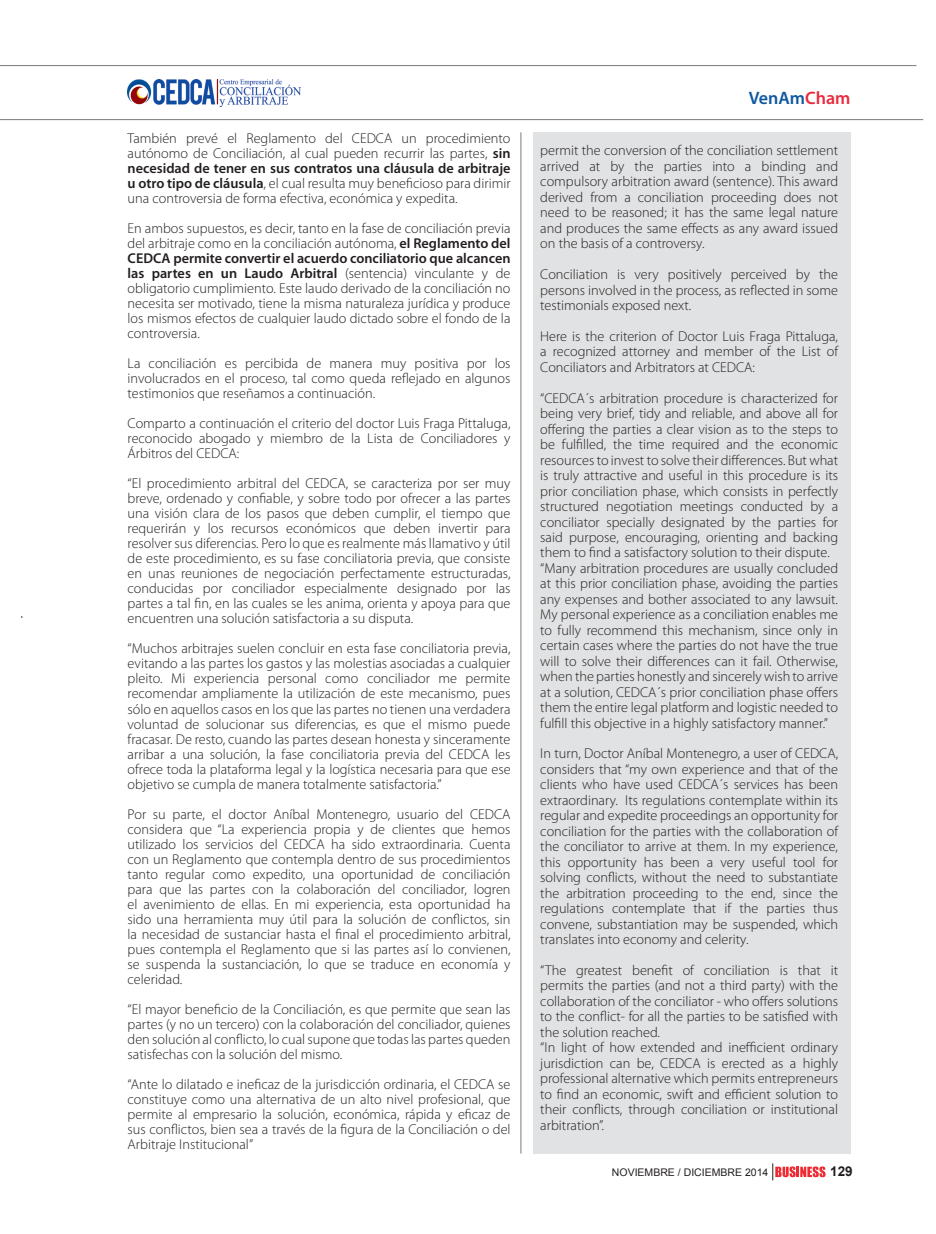
<style>
.page{position:relative;width:936px;height:1234px;background:#fff}
.page>*{position:absolute;margin:0;border:0;box-sizing:border-box;transform-origin:0 0}
.t1{font:600 18px "Myriad Pro";color:#0e58a1}
.t2{font:300 14.25px/15px "Myriad Pro";color:#231f20;text-align:justify}
.t3{font:700 13.5px "Arial";color:#231f20}
.t4{font:10.5px "Arial";color:#231f20}
.s1{font-weight:600}
.s2{color:#e82a3c}
</style>
<div class="page">
<svg style="left:772px;top:1163px;width:53px;height:16px"></svg>
<div style="left:534px;top:132px;width:316px;height:1021px;background:#e1e2e3"></div>
<hr style="left:520px;top:132px;width:1px;height:1021px;background:#767a7e">
<img style="left:128px;top:80px;width:172px;height:26px">
<hr style="left:0;top:65px;width:916px;height:1px;background:#767a7e">
<hr style="left:0;top:119px;width:923px;height:1px;background:#767a7e">
<p class="t2" style="left:128px;top:131px;width:384px">También prevé el Reglamento del CEDCA un procedimiento autónomo de Conciliación, al cual pueden recurrir las partes, <span class="s1">sin necesidad de tener en sus contratos una cláusula de arbitraje u otro tipo de cláusula</span>, el cual resulta muy beneficioso para dirimir una controversia de forma efectiva, económica y expedita.</p>
<p class="t2" style="left:128px;top:221px;width:384px">En ambos supuestos, es decir, tanto en la fase de conciliación previa del arbitraje como en la conciliación autónoma, <span class="s1">el Reglamento del CEDCA permite convertir el acuerdo conciliatorio que alcancen las partes en un Laudo Arbitral</span> (sentencia) vinculante y de obligatorio cumplimiento. Este laudo derivado de la conciliación no necesita ser motivado, tiene la misma naturaleza jurídica y produce los mismos efectos de cualquier laudo dictado sobre el fondo de la controversia.</p>
<p class="t2" style="left:128px;top:356px;width:384px">La conciliación es percibida de manera muy positiva por los involucrados en el proceso, tal como queda reflejado en algunos testimonios que reseñamos a continuación.</p>
<p class="t2" style="left:128px;top:416px;width:384px">Comparto a continuación el criterio del doctor Luis Fraga Pittaluga, reconocido abogado y miembro de la Lista de Conciliadores y Árbitros del CEDCA:</p>
<p class="t2" style="left:128px;top:476px;width:384px">“El procedimiento arbitral del CEDCA, se caracteriza por ser muy breve, ordenado y confiable, y sobre todo por ofrecer a las partes una visión clara de los pasos que deben cumplir, el tiempo que requerirán y los recursos económicos que deben invertir para resolver sus diferencias. Pero lo que es realmente más llamativo y útil de este procedimiento, es su fase conciliatoria previa, que consiste en unas reuniones de negociación perfectamente estructuradas, conducidas por conciliador especialmente designado por las partes a tal fin, en las cuales se les anima, orienta y apoya para que encuentren una solución satisfactoria a su disputa.</p>
<p class="t2" style="left:128px;top:641px;width:384px">“Muchos arbitrajes suelen concluir en esta fase conciliatoria previa, evitando a las partes los gastos y las molestias asociadas a cualquier pleito. Mi experiencia personal como conciliador me permite recomendar ampliamente la utilización de este mecanismo, pues sólo en aquellos casos en los que las partes no tienen una verdadera voluntad de solucionar sus diferencias, es que el mismo puede fracasar. De resto, cuando las partes desean honesta y sinceramente arribar a una solución, la fase conciliatoria previa del CEDCA les ofrece toda la plataforma legal y la logística necesaria para que ese objetivo se cumpla de manera totalmente satisfactoria.”</p>
<p class="t2" style="left:128px;top:806px;width:384px">Por su parte, el doctor Aníbal Montenegro, usuario del CEDCA considera que “La experiencia propia y de clientes que hemos utilizado los servicios del CEDCA ha sido extraordinaria. Cuenta con un Reglamento que contempla dentro de sus procedimientos tanto regular como expedito, una oportunidad de conciliación para que las partes con la colaboración del conciliador, logren el avenimiento de ellas. En mi experiencia, esta oportunidad ha sido una herramienta muy útil para la solución de conflictos, sin la necesidad de sustanciar hasta el final el procedimiento arbitral, pues contempla el Reglamento que si las partes así lo convienen, se suspenda la sustanciación, lo que se traduce en economía y celeridad.</p>
<p class="t2" style="left:128px;top:1001px;width:384px">“El mayor beneficio de la Conciliación, es que permite que sean las partes (y no un tercero) con la colaboración del conciliador, quienes den solución al conflicto, lo cual supone que todas las partes queden satisfechas con la solución del mismo.</p>
<p class="t2" style="left:128px;top:1076px;width:384px">“Ante lo dilatado e ineficaz de la jurisdicción ordinaria, el CEDCA se constituye como una alternativa de un alto nivel profesional, que permite al empresario la solución, económica, rápida y eficaz de sus conflictos, bien sea a través de la figura de la Conciliación o del Arbitraje Institucional”</p>
<p class="t1" style="left:748px;top:86px;width:103px">VenAm<span class="s2">Cham</span></p>
<p class="t2" style="left:540px;top:143px;width:299px;line-height:15.5px">permit the conversion of the conciliation settlement arrived at by the parties into a binding and compulsory arbitration award (sentence). This award derived from a conciliation proceeding does not need to be reasoned; it has the same legal nature and produces the same effects as any award issued on the basis of a controversy.</p>
<p class="t2" style="left:540px;top:266px;width:299px;line-height:15.5px">Conciliation is very positively perceived by the persons involved in the process, as reflected in some testimonials exposed next.</p>
<p class="t2" style="left:540px;top:328px;width:299px;line-height:15.5px">Here is the criterion of Doctor Luis Fraga Pittaluga, a recognized attorney and member of the List of Conciliators and Arbitrators at CEDCA:</p>
<p class="t2" style="left:540px;top:390px;width:299px;line-height:15.5px">“CEDCA´s arbitration procedure is characterized for being very brief, tidy and reliable, and above all for offering the parties a clear vision as to the steps to be fulfilled, the time required and the economic resources to invest to solve their differences. But what is truly attractive and useful in this procedure is its prior conciliation phase, which consists in perfectly structured negotiation meetings conducted by a conciliator specially designated by the parties for said purpose, encouraging, orienting and backing them to find a satisfactory solution to their dispute.</p>
<p class="t2" style="left:540px;top:560px;width:299px;line-height:15.5px">“Many arbitration procedures are usually concluded at this prior conciliation phase, avoiding the parties any expenses and bother associated to any lawsuit.<br>My personal experience as a conciliation enables me to fully recommend this mechanism, since only in certain cases where the parties do not have the true will to solve their differences can it fail. Otherwise, when the parties honestly and sincerely wish to arrive at a solution, CEDCA´s prior conciliation phase offers them the entire legal platform and logistic needed to fulfill this objective in a highly satisfactory manner.”</p>
<p class="t2" style="left:540px;top:745px;width:299px;line-height:15.5px">In turn, Doctor Aníbal Montenegro, a user of CEDCA, considers that “my own experience and that of the clients who have used CEDCA´s services has been extraordinary. Its regulations contemplate within its regular and expedite proceedings an opportunity for conciliation for the parties with the collaboration of the conciliator to arrive at them. In my experience, this opportunity has been a very useful tool for solving conflicts, without the need to substantiate the arbitration proceeding to the end, since the regulations contemplate that if the parties thus convene, substantiation may be suspended, which translates into economy and celerity.</p>
<p class="t2" style="left:540px;top:962px;width:299px;line-height:15.5px">“The greatest benefit of conciliation is that it permits the parties (and not a third party) with the collaboration of the conciliator - who offers solutions to the conflict- for all the parties to be satisfied with the solution reached.</p>
<p class="t2" style="left:540px;top:1039px;width:299px;line-height:15.5px">“In light of how extended and inefficient ordinary jurisdiction can be, CEDCA is erected as a highly professional alternative which permits entrepreneurs to find an economic, swift and efficient solution to their conflicts, through conciliation or institutional arbitration”.</p>
<p class="t4" style="left:612px;top:1165px;width:158px">NOVIEMBRE / DICIEMBRE 2014</p>
<p class="t3" style="left:830px;top:1162px;width:24px">129</p>
</div>
